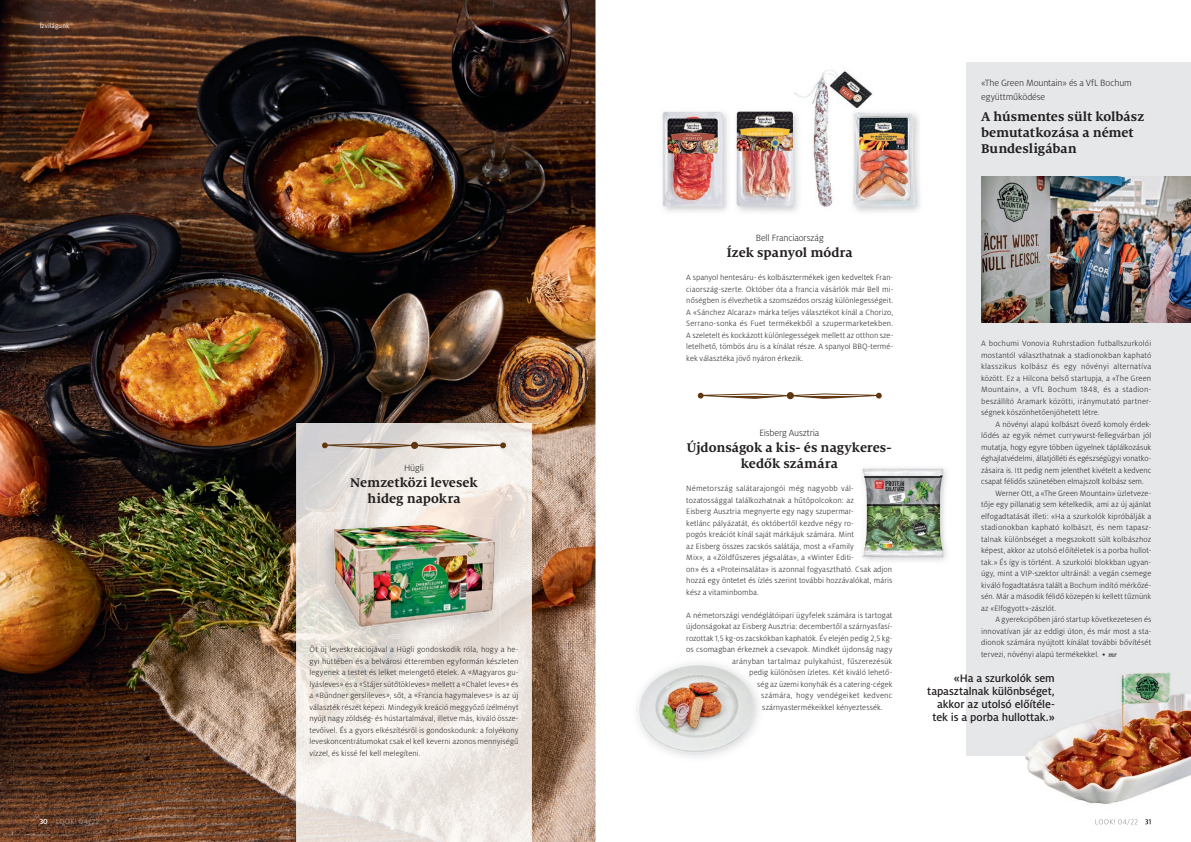
<style>
.page{position:relative;width:1191px;height:842px;background:#fff}
.page>*{position:absolute;margin:0;border:0;box-sizing:border-box;transform-origin:0 0}
.t1{font:700 14px/16px "Milo Serif Pro";color:#231f20;text-align:center}
.t2{font:500 12px/13px "Milo Pro";letter-spacing:-.005em;color:#231f20;text-align:right}
.t3{font:300 10px/14px "Milo Pro";letter-spacing:-.01em;color:#231f20}
.t4{font:300 8.5px/11.5px "Milo Pro";letter-spacing:.01em;color:#231f20;text-align:justify}
.t5{font:300 8px "Milo Pro";letter-spacing:.03em;color:#a8a9ad}
.t6{font:7px "Milo Pro";letter-spacing:.015em;color:#fff}
.s1{font-weight:500;color:#fff}
.s2{font-family:"Milo Serif Pro";font-weight:400}
.s3{font-family:"Milo Serif Pro";font-weight:500;font-style:italic;font-size:7px}
</style>
<div class="page">
<img style="left:0;top:0;width:595px;height:842px">
<img style="left:296px;top:423px;width:235px;height:104px">
<img style="left:296px;top:527px;width:34px;height:315px">
<img style="left:498px;top:527px;width:33px;height:315px">
<img style="left:330px;top:641px;width:168px;height:201px">
<div style="left:967px;top:62px;width:224px;height:694px;background:#e6e7e9"></div>
<img style="left:981px;top:177px;width:210px;height:146px">
<svg style="left:322px;top:442px;width:184px;height:7px"></svg>
<img style="left:662px;top:111px;width:65px;height:101px">
<img style="left:727px;top:121px;width:1px;height:50px">
<img style="left:735px;top:111px;width:58px;height:101px">
<img style="left:874px;top:110px;width:46px;height:98px">
<img style="left:794px;top:70px;width:79px;height:137px">
<img style="left:794px;top:104px;width:9px;height:103px">
<img style="left:793px;top:108px;width:9px;height:104px">
<img style="left:849px;top:108px;width:25px;height:106px">
<img style="left:318px;top:519px;width:182px;height:122px">
<img style="left:333px;top:524px;width:162px;height:104px">
<img style="left:1025px;top:673px;width:166px;height:152px">
<img style="left:1095px;top:819px;width:34px;height:6px">
<svg style="left:1130px;top:819px;width:7px;height:5px"></svg>
<svg style="left:1145px;top:819px;width:5px;height:5px"></svg>
<img style="left:638px;top:664px;width:116px;height:89px">
<img style="left:859px;top:468px;width:85px;height:90px">
<img style="left:862px;top:473px;width:78px;height:82px">
<svg style="left:698px;top:392px;width:183px;height:7px"></svg>
<p class="t6" style="left:40px;top:22px;width:31px">Ízvilágunk</p>
<p class="t5" style="left:40px;top:817px;width:61px"><span class="s1">30</span> LOOK! 04/22</p>
<p class="t3" style="left:404px;top:461px;width:21px">Hügli</p>
<h1 class="t1" style="left:350px;top:475px;width:129px">Nemzetközi levesek hideg napokra</h1>
<p class="t4" style="left:309px;top:644px;width:210px">Öt új leveskreációjával a Hügli gondoskodik róla, hogy a he&shy;gyi hüttében és a belvárosi étteremben egyformán készleten legyenek a testet és lelket melengető ételek. A «Magyaros gu&shy;lyásleves» és a «Stájer sütőtökleves» mellett a «Chalet leves» és a «Bündner gerslileves», sőt, a «Francia hagymaleves» is az új választék részét képezi. Mindegyik kreáció meggyőző ízélményt nyújt nagy zöldség- és hústartalmával, illetve más, kiváló össze&shy;tevőivel. És a gyors elkészítésről is gondoskodunk: a folyékony leveskoncentrátumokat csak el kell keverni azonos mennyiségű vízzel, és kissé fel kell melegíteni.</p>
<p class="t3" style="left:755px;top:231px;width:69px">Bell Franciaország</p>
<h1 class="t1" style="left:727px;top:245px;width:127px">Ízek spanyol módra</h1>
<p class="t4" style="left:686px;top:272px;width:208px">A spanyol hentesáru- és kolbásztermékek igen kedveltek Fran&shy;ciaország-szerte. Október óta a francia vásárlók már Bell mi&shy;nőségben is élvezhetik a szomszédos ország különlegességeit.<br>A «Sánchez Alcaraz» márka teljes választékot kínál a Chorizo, Serrano-sonka és Fuet termékekből a szupermarketekben.<br>A szeletelt és kockázott különlegességek mellett az otthon sze&shy;letelhető, tömbös áru is a kínálat része. A spanyol BBQ-termé&shy;kek választéka jövő nyáron érkezik.</p>
<p class="t3" style="left:759px;top:426px;width:61px">Eisberg Ausztria</p>
<h1 class="t1" style="left:687px;top:440px;width:206px">Újdonságok a kis- és nagykeres&shy;kedők számára</h1>
<p class="t4" style="left:686px;top:483px;width:207px;text-align:left">Németország salátarajongói még nagyobb vál&shy;tozatossággal találkozhatnak a hűtőpolcokon: az<br>Eisberg Ausztria megnyerte egy nagy szupermar-<br>ketlánc pályázatát, és októbertől kezdve négy ro-<br>pogós kreációt kínál saját márkájuk számára. Mint<br>az Eisberg összes zacskós salátája, most a «Family<br>Mix», a «Zöldfűszeres jégsaláta», a «Winter Editi-<br>on» és a «Proteinsaláta» is azonnal fogyasztható. Csak adjon hozzá egy öntetet és ízlés szerint további hozzávalókat, máris kész a vitaminbomba.</p>
<p class="t4" style="left:686px;top:609px;width:208px">A németországi vendéglátóipari ügyfelek számára is tartogat</p>
<p class="t4" style="left:686px;top:621px;width:208px">újdonságokat az Eisberg Ausztria: decembertől a szárnyasfasí-</p>
<p class="t4" style="left:686px;top:632px;width:208px">rozottak 1,5 kg-os zacskókban kaphatók. Év elején pedig 2,5 kg-</p>
<p class="t4" style="left:686px;top:644px;width:208px">os csomagban érkeznek a csevapok. Mindkét újdonság nagy</p>
<p class="t4" style="left:732px;top:655px;width:161px">arányban tartalmaz pulykahúst, fűszerezésük</p>
<p class="t4" style="left:749px;top:667px;width:144px">pedig különösen ízletes. Két kiváló lehető-</p>
<p class="t4" style="left:757px;top:678px;width:137px">ség az üzemi konyhák és a catering-cégek</p>
<p class="t4" style="left:761px;top:690px;width:133px">számára, hogy vendégeiket kedvenc</p>
<p class="t4" style="left:762px;top:701px;width:122px">szárnyastermékeikkel kényeztessék.</p>
<p class="t3" style="left:981px;top:76px;width:152px">«The Green Mountain» és a VfL Bochum együttműködése</p>
<h1 class="t1" style="left:981px;top:109px;width:164px;text-align:left">A húsmentes sült kolbász bemutatkozása a német<br>Bundesligában</h1>
<p class="t4" style="left:981px;top:338px;width:172px">A bochumi Vonovia Ruhrstadion futballszurkolói mostantól választhatnak a stadionokban kapható klasszikus kolbász és egy növényi alternatíva között. Ez a Hilcona belső startupja, a «The Green Mountain», a VfL Bochum 1848, és a stadion&shy;beszállító Aramark közötti, iránymutató partner&shy;ségnek köszönhetőenjöhetett létre.</p>
<p class="t4" style="left:995px;top:418px;width:157px">A növényi alapú kolbászt övező komoly érdek-</p>
<p class="t4" style="left:981px;top:430px;width:172px">lődés az egyik német currywurst-fellegvárban jól</p>
<p class="t4" style="left:981px;top:441px;width:172px">mutatja, hogy egyre többen ügyelnek táplálkozásuk</p>
<p class="t4" style="left:981px;top:453px;width:172px">éghajlatvédelmi, állatjólléti és egészségügyi vonatko-</p>
<p class="t4" style="left:981px;top:464px;width:172px">zásaira is. Itt pedig nem jelenthet kivételt a kedvenc</p>
<p class="t4" style="left:981px;top:476px;width:164px">csapat félidős szünetében elmajszolt kolbász sem.</p>
<p class="t4" style="left:995px;top:487px;width:157px">Werner Ott, a «The Green Mountain» üzletveze-</p>
<p class="t4" style="left:981px;top:499px;width:172px">tője egy pillanatig sem kételkedik, ami az új ajánlat</p>
<p class="t4" style="left:981px;top:510px;width:172px">elfogadtatását illeti: «Ha a szurkolók kipróbálják a</p>
<p class="t4" style="left:981px;top:522px;width:172px">stadionokban kapható kolbászt, és nem tapasz-</p>
<p class="t4" style="left:981px;top:533px;width:172px">talnak különbséget a megszokott sült kolbászhoz</p>
<p class="t4" style="left:981px;top:545px;width:172px">képest, akkor az utolsó előítéletek is a porba hullot-</p>
<p class="t4" style="left:981px;top:556px;width:172px">tak.» És így is történt. A szurkolói blokkban ugyan-</p>
<p class="t4" style="left:981px;top:568px;width:172px">úgy, mint a VIP-szektor ultráinál: a vegán csemege</p>
<p class="t4" style="left:981px;top:579px;width:172px">kiváló fogadtatásra talált a Bochum indító mérkőzé-</p>
<p class="t4" style="left:981px;top:591px;width:172px">sén. Már a második félidő közepén ki kellett tűznünk</p>
<p class="t4" style="left:981px;top:602px;width:77px">az «Elfogyott»-zászlót.</p>
<p class="t4" style="left:995px;top:614px;width:157px">A gyerekcipőben járó startup következetesen és</p>
<p class="t4" style="left:981px;top:625px;width:172px">innovatívan jár az eddigi úton, és már most a sta-</p>
<p class="t4" style="left:981px;top:637px;width:172px">dionok számára nyújtott kínálat további bővítését</p>
<p class="t4" style="left:981px;top:648px;width:137px">tervezi, növényi alapú termékekkel. <span class="s2">•</span> <span class="s3">mr</span></p>
<h2 class="t2" style="left:927px;top:672px;width:129px">«Ha a szurkolók sem tapasztalnak különbséget, akkor az utolsó előítéle&shy;tek is a porba hullottak.»</h2>
</div>
